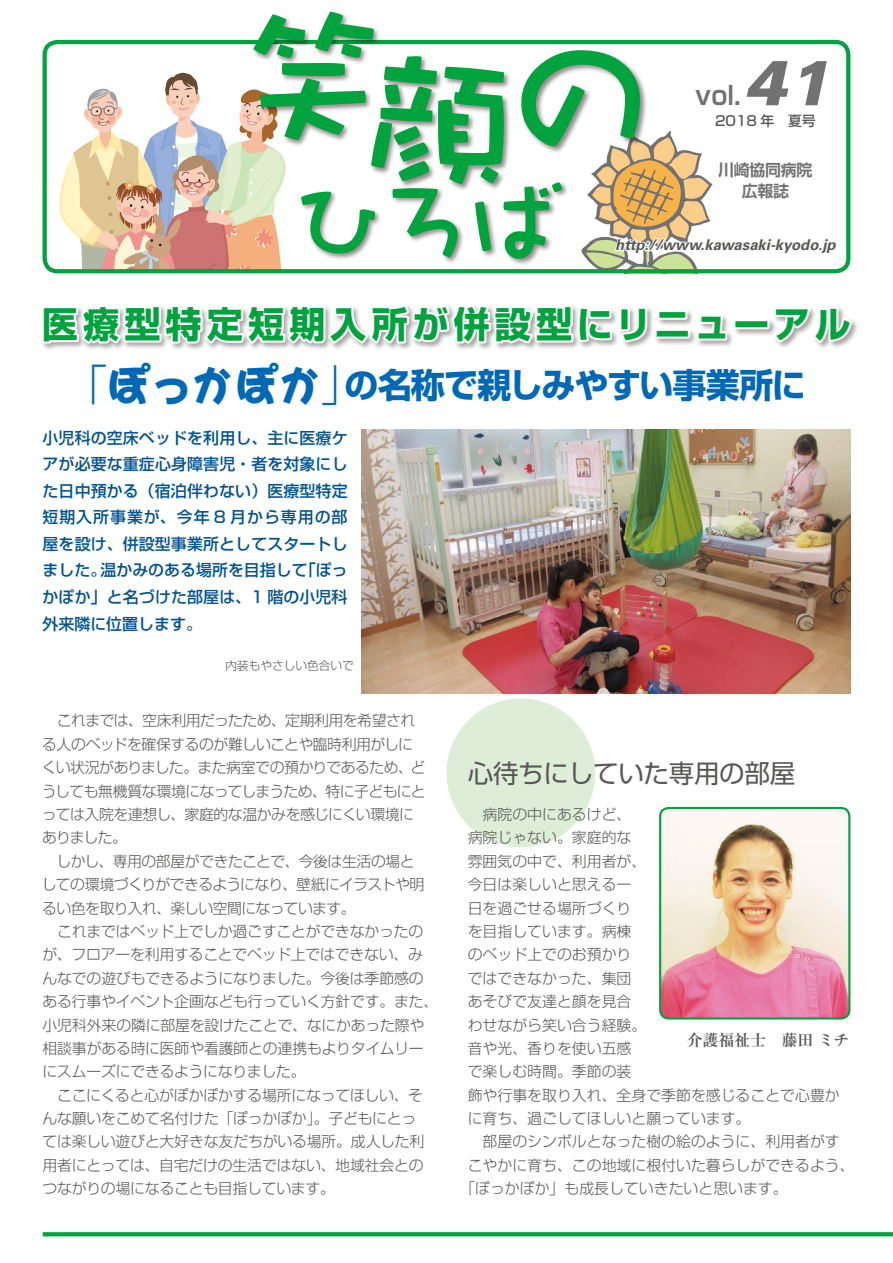
<style>
.page{position:relative;width:893px;height:1263px;background:#fff}
.page>*{position:absolute;margin:0;border:0;box-sizing:border-box;transform-origin:0 0}
.t1{font:italic 900 63.75px "Univers";color:#727272}
.t2{font:700 36.15px "Shin Go Pro";letter-spacing:.135em;color:#00a33e}
.t3{font:700 34.05px "Shin Go Pro";letter-spacing:-.03em;color:#0069b7}
.t4{font:25.5px "Shin Go Pro";letter-spacing:-.01em;color:#595857}
.t5{font:700 25.5px "Shin Go Pro De";color:#727272}
.t6{font:500 15.9px/26.5px "Shin Go Pro";color:#005394;text-align:justify}
.t7{font:700 15.9px "Ryumin Pro";letter-spacing:-.01em;color:#595857}
.t8{font:700 15.9px "Shin Go Pro De";letter-spacing:-.015em;color:#727272}
.t9{font:300 14.85px/23.4px "Shin Go Pro";letter-spacing:-.015em;color:#595857}
.t10{font:300 14.85px/23.4px "Shin Go Pro";letter-spacing:-.035em;color:#595857}
.t11{font:300 14.85px/23.4px "Shin Go Pro";letter-spacing:-.04em;color:#595857}
.t12{font:italic 700 14.85px "Univers";color:#595857}
.t13{font:500 13.8px "Shin Go Pro";color:#595857}
.t14{font:300 11.7px "Shin Go Pro";color:#595857}
.s1{font-weight:300;font-size:42.45px}
.s2{font-family:"DF Brush SQ Std W12";font-weight:400;font-size:46.8px}
</style>
<div class="page">
<img style="left:361px;top:448px;width:489px;height:245px">
<div style="left:446px;top:698px;width:149px;height:149px;background:#ddedd8;border-radius:50%"></div>
<svg style="left:59px;top:72px;width:222px;height:196px"></svg>
<div style="left:43px;top:40px;width:807px;height:233px;border:4px solid #00a33e;border-radius:13px"></div>
<div style="left:252px;top:11px;width:395px;height:180px;background:#231916;opacity:.5"></div>
<svg style="left:253px;top:12px;width:387px;height:172px"></svg>
<div style="left:300px;top:181px;width:269px;height:85px;background:#231916;opacity:.5"></div>
<svg style="left:301px;top:182px;width:261px;height:77px"></svg>
<svg style="left:581px;top:131px;width:258px;height:142px"></svg>
<svg style="left:43px;top:1232px;width:850px;height:4px;background:#0aa645"></svg>
<svg style="left:42px;top:306px;width:813px;height:142px"></svg>
<img style="left:660px;top:808px;width:189px;height:210px">
<div style="left:659px;top:807px;width:191px;height:212px;border:2px solid #00a33e;border-radius:9px"></div>
<p class="t1" style="left:744px;top:43px;width:87px">41</p>
<p class="t5" style="left:695px;top:74px;width:47px">vol.</p>
<p class="t13" style="left:715px;top:110px;width:102px">2018 年　夏号</p>
<p class="t8" style="left:718px;top:157px;width:96px">川崎協同病院</p>
<p class="t8" style="left:742px;top:178px;width:49px">広報誌</p>
<p class="t12" style="left:615px;top:236px;width:222px">http://www.kawasaki-kyodo.jp</p>
<p class="t2" style="left:42px;top:296px;width:810px">医療型特定短期入所が併設型にリニューアル</p>
<p class="t3" style="left:64px;top:358px;width:743px"><span class="s1">「</span><span class="s2">ぽっかぽか</span><span class="s1">」</span>の名称で親しみやすい事業所に</p>
<p class="t6" style="left:43px;top:422px;width:307px">小児科の空床ベッドを利用し、主に医療ケアが必要な重症心身障害児・者を対象にした日中預かる（宿泊伴わない）医療型特定短期入所事業が、今年 8 月から専用の部屋を設け、併設型事業所としてスタートしました。温かみのある場所を目指して「ぽっかぽか」と名づけた部屋は、1 階の小児科外来隣に位置します。</p>
<p class="t14" style="left:225px;top:656px;width:130px">内装もやさしい色合いで</p>
<p class="t10" style="left:42px;top:707px;width:385px">　これまでは、空床利用だったため、定期利用を希望される人のベッドを確保するのが難しいことや臨時利用がしにくい状況がありました。また病室での預かりであるため、どうしても無機質な環境になってしまうため、特に子どもにとっては入院を連想し、家庭的な温かみを感じにくい環境にありました。</p>
<p class="t11" style="left:42px;top:848px;width:384px">　しかし、専用の部屋ができたことで、今後は生活の場としての環境づくりができるようになり、壁紙にイラストや明るい色を取り入れ、楽しい空間になっています。</p>
<p class="t9" style="left:42px;top:918px;width:397px">　これまではベッド上でしか過ごすことができなかったのが、フロアーを利用することでベッド上ではできない、みんなでの遊びもできるようになりました。今後は季節感のある行事やイベント企画なども行っていく方針です。また、小児科外来の隣に部屋を設けたことで、なにかあった際や相談事がある時に医師や看護師との連携もよりタイムリーにスムーズにできるようになりました。</p>
<p class="t9" style="left:42px;top:1081px;width:384px">　ここにくると心がぽかぽかする場所になってほしい、そんな願いをこめて名付けた「ぽっかぽか」。子どもにとっては楽しい遊びと大好きな友だちがいる場所。成人した利用者にとっては、自宅だけの生活ではない、地域社会とのつながりの場になることも目指しています。</p>
<p class="t4" style="left:468px;top:752px;width:329px">心待ちにしていた専用の部屋</p>
<p class="t9" style="left:468px;top:801px;width:374px">　病院の中にあるけど、<br>病院じゃない。家庭的な<br>雰囲気の中で、利用者が、<br>今日は楽しいと思える一<br>日を過ごせる場所づくり<br>を目指しています。病棟<br>のベッド上でのお預かり<br>ではできなかった、集団<br>あそびで友達と顔を見合<br>わせながら笑い合う経験。<br>音や光、香りを使い五感<br>で楽しむ時間。季節の装<br>飾や行事を取り入れ、全身で季節を感じることで心豊かに育ち、過ごしてほしいと願っています。</p>
<p class="t9" style="left:468px;top:1128px;width:374px">　部屋のシンボルとなった樹の絵のように、利用者がす</p>
<p class="t9" style="left:468px;top:1152px;width:388px">こやかに育ち、この地域に根付いた暮らしができるよう、</p>
<p class="t9" style="left:460px;top:1175px;width:329px">「ぽっかぽか」も成長していきたいと思います。</p>
<p class="t7" style="left:687px;top:1028px;width:164px">介護福祉士　藤田 ミチ</p>
</div>
